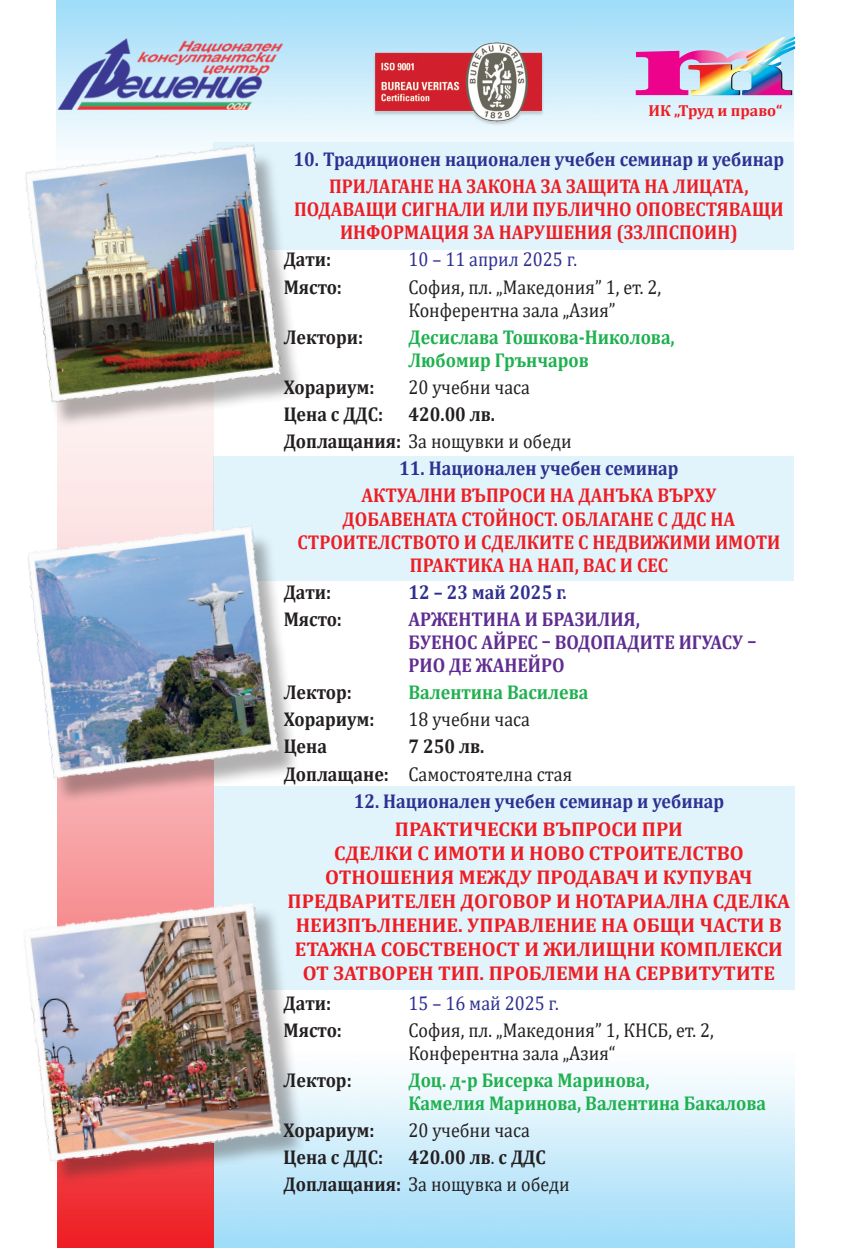
<style>
.page{position:relative;width:851px;height:1248px;background:#fff}
.page>*{position:absolute;margin:0;border:0;box-sizing:border-box;transform-origin:0 0}
.t1{font:700 20px/23.2px "Cambria";color:#ee1d23;text-align:center;scale:.9 1}
.t2{font:700 20px/24.2px "Cambria";color:#ee1d23;text-align:center}
.t3{font:700 20px/27px "Cambria";color:#231f20;scale:.9 1}
.t4{font:20px/23px "Cambria";color:#231f20;scale:.9 1}
.t5{font:700 20px "Cambria";color:#2e3092;scale:.9 1}
.t6{font:700 20px/23px "Cambria";color:#1fb04f;scale:.9 1}
.t7{font:700 20px/23px "Cambria";color:#5f2d91;scale:.9 1}
.t8{font:20px "Cambria";color:#2e3092;scale:.9 1}
.t9{font:700 16px "Cambria";color:#ee1d23}
.s1{font-weight:400}
</style>
<div class="page">
<div style="left:214px;top:786px;width:581px;height:203px;background:#e1f4fc"></div>
<div style="left:213px;top:456px;width:580px;height:125px;background:#e1f4fc"></div>
<img style="left:213px;top:1076px;width:581px;height:171px">
<svg style="left:57px;top:429px;width:156px;height:818px;background:#f79ea1"></svg>
<img style="left:57px;top:35px;width:226px;height:76px">
<div style="left:213px;top:142px;width:581px;height:108px;background:#e1f4fc"></div>
<div style="left:373px;top:43px;width:171px;height:83px;background:#231f20;opacity:.2"></div>
<img style="left:375px;top:42px;width:166px;height:79px">
<svg style="left:635px;top:36px;width:160px;height:59px;background:#c19fc4"></svg>
<div style="left:27px;top:152px;width:275px;height:277px;background:#231f20;opacity:.35"></div>
<img style="left:25px;top:143px;width:258px;height:260px">
<div style="left:28px;top:905px;width:278px;height:280px;background:#231f20;opacity:.35"></div>
<img style="left:24px;top:900px;width:259px;height:262px">
<div style="left:29px;top:532px;width:271px;height:273px;background:#231f20;opacity:.35"></div>
<img style="left:28px;top:524px;width:252px;height:255px">
<p class="t9" style="left:648px;top:99px;width:135px">ИК „Труд и право“</p>
<p class="t5" style="left:293px;top:145px;width:546px">10. Традиционен национален учебен семинар и уебинар</p>
<p class="t1" style="left:294px;top:174px;width:545px">ПРИЛАГАНЕ НА ЗАКОНА ЗА ЗАЩИТА НА ЛИЦАТА,<br>ПОДАВАЩИ СИГНАЛИ ИЛИ ПУБЛИЧНО ОПОВЕСТЯВАЩИ<br>ИНФОРМАЦИЯ ЗА НАРУШЕНИЯ (ЗЗЛПСПОИН)</p>
<p class="t3" style="left:283px;top:245px;width:54px">Дати:</p>
<p class="t8" style="left:408px;top:248px;width:189px">10 – 11 април 2025 г.</p>
<p class="t3" style="left:283px;top:272px;width:66px">Място:</p>
<p class="t4" style="left:408px;top:275px;width:282px">София, пл. „Македония” 1, ет. 2,<br>Конферентна зала „Азия”</p>
<p class="t3" style="left:283px;top:323px;width:90px">Лектори:</p>
<p class="t6" style="left:408px;top:325px;width:297px">Десислава Тошкова-Николова,<br>Любомир Грънчаров</p>
<p class="t3" style="left:283px;top:373px;width:102px">Хорариум:</p>
<p class="t4" style="left:408px;top:375px;width:136px">20 учебни часа</p>
<p class="t3" style="left:283px;top:400px;width:112px">Цена с ДДС:</p>
<p class="t3" style="left:283px;top:400px;width:321px;text-indent:125px">420.00 лв.<br>Доплащания: <span class="s1">За нощувки и обеди</span></p>
<p class="t5" style="left:399px;top:454px;width:312px">11. Национален учебен семинар</p>
<p class="t1" style="left:297px;top:483px;width:538px">АКТУАЛНИ ВЪПРОСИ НА ДАНЪКА ВЪРХУ<br>ДОБАВЕНАТА СТОЙНОСТ. ОБЛАГАНЕ С ДДС НА СТРОИТЕЛСТВОТО И СДЕЛКИТЕ С НЕДВИЖИМИ ИМОТИ ПРАКТИКА НА НАП, ВАС И СЕС</p>
<p class="t3" style="left:283px;top:577px;width:54px">Дати:</p>
<p class="t5" style="left:408px;top:578px;width:177px">12 – 23 май 2025 г.</p>
<p class="t3" style="left:283px;top:605px;width:66px">Място:</p>
<p class="t7" style="left:408px;top:607px;width:388px">АРЖЕНТИНА И БРАЗИЛИЯ,<br>БУЕНОС АЙРЕС – ВОДОПАДИТЕ ИГУАСУ –<br>РИО ДЕ ЖАНЕЙРО</p>
<p class="t3" style="left:283px;top:678px;width:77px">Лектор:</p>
<p class="t6" style="left:408px;top:680px;width:201px">Валентина Василева</p>
<p class="t3" style="left:283px;top:705px;width:102px">Хорариум:</p>
<p class="t4" style="left:408px;top:707px;width:136px">18 учебни часа</p>
<p class="t3" style="left:283px;top:732px;width:50px">Цена</p>
<p class="t3" style="left:283px;top:732px;width:322px;text-indent:125px">7 250 лв.<br>Доплащане: <span class="s1">Самостоятелна стая</span></p>
<p class="t5" style="left:353px;top:786px;width:413px">12. Национален учебен семинар и уебинар</p>
<p class="t2" style="left:287px;top:816px;width:504px">ПРАКТИЧЕСКИ ВЪПРОСИ ПРИ<br>СДЕЛКИ С ИМОТИ И НОВО СТРОИТЕЛСТВО ОТНОШЕНИЯ МЕЖДУ ПРОДАВАЧ И КУПУВАЧ ПРЕДВАРИТЕЛЕН ДОГОВОР И НОТАРИАЛНА СДЕЛКА НЕИЗПЪЛНЕНИЕ. УПРАВЛЕНИЕ НА ОБЩИ ЧАСТИ В ЕТАЖНА СОБСТВЕНОСТ И ЖИЛИЩНИ КОМПЛЕКСИ ОТ ЗАТВОРЕН ТИП. ПРОБЛЕМИ НА СЕРВИТУТИТЕ</p>
<p class="t3" style="left:283px;top:988px;width:54px">Дати:</p>
<p class="t8" style="left:408px;top:990px;width:169px">15 – 16 май 2025 г.</p>
<p class="t3" style="left:283px;top:1015px;width:66px">Място:</p>
<p class="t4" style="left:408px;top:1018px;width:341px">София, пл. „Македония” 1, КНСБ, ет. 2,<br>Конферентна зала „Азия“</p>
<p class="t3" style="left:283px;top:1065px;width:77px">Лектор:</p>
<p class="t6" style="left:408px;top:1067px;width:399px">Доц. д-р Бисерка Маринова,<br>Камелия Маринова, Валентина Бакалова</p>
<p class="t3" style="left:283px;top:1115px;width:102px">Хорариум:</p>
<p class="t4" style="left:408px;top:1118px;width:136px">20 учебни часа</p>
<p class="t3" style="left:283px;top:1142px;width:112px">Цена с ДДС:</p>
<p class="t3" style="left:283px;top:1142px;width:319px;text-indent:125px">420.00 лв<span class="s1">.</span> с ДДС<br>Доплащания: <span class="s1">За нощувка и обеди</span></p>
</div>
